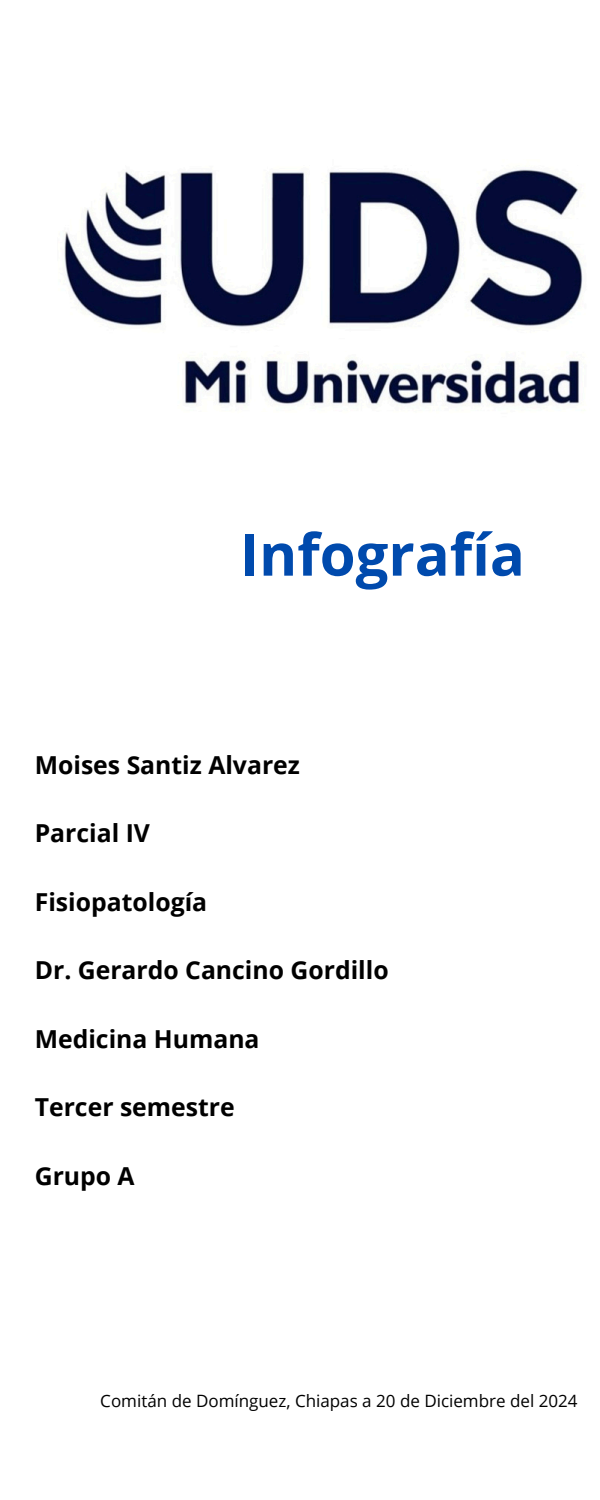
<style>
.page{position:relative;width:600px;height:1500px;background:#fff}
.page>*{position:absolute;margin:0;border:0;box-sizing:border-box;transform-origin:0 0}
.t1{font:700 58px "Open Sans";color:#004aad}
.t2{font:700 24.8px "Open Sans";color:#000}
.t3{font:17px "Open Sans";color:#000}
</style>
<div class="page">
<img style="left:64px;top:169px;width:519px;height:237px">
<p class="t1" style="left:240px;top:514px;width:286px">Infografía</p>
<p class="t2" style="left:35px;top:747px;width:267px">Moises Santiz Alvarez</p>
<h1 class="t2" style="left:35px;top:816px;width:117px">Parcial IV</h1>
<p class="t2" style="left:35px;top:884px;width:174px">Fisiopatología</p>
<p class="t2" style="left:35px;top:953px;width:355px">Dr. Gerardo Cancino Gordillo</p>
<p class="t2" style="left:35px;top:1021px;width:226px">Medicina Humana</p>
<p class="t2" style="left:35px;top:1090px;width:202px">Tercer semestre</p>
<p class="t2" style="left:35px;top:1158px;width:101px">Grupo A</p>
<p class="t3" style="left:100px;top:1389px;width:479px">Comitán de Domínguez, Chiapas a 20 de Diciembre del 2024</p>
</div>
